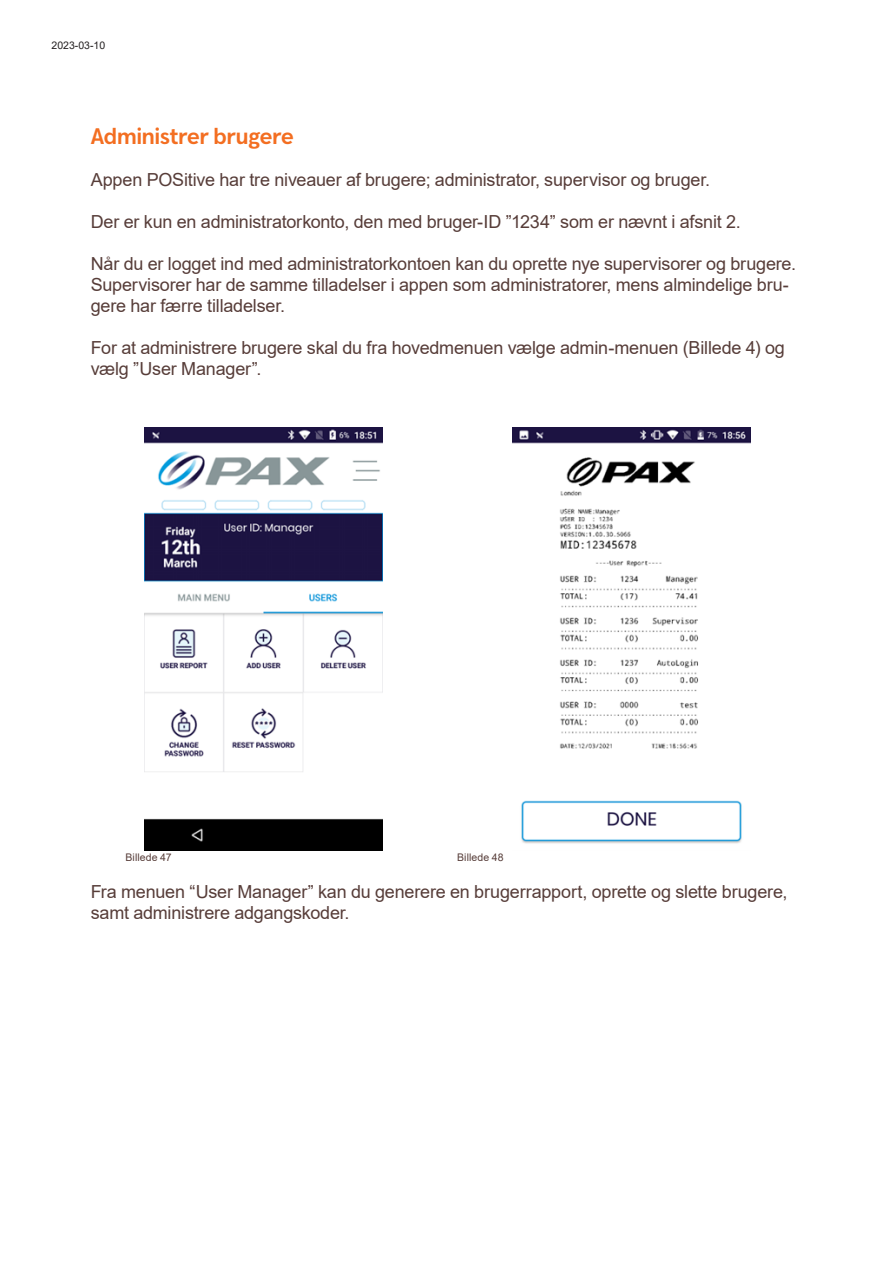
<style>
.page{position:relative;width:893px;height:1263px;background:#fff}
.page>*{position:absolute;margin:0;border:0;box-sizing:border-box;transform-origin:0 0}
.ingress{font:700 22.5px "Swedbank Headline";letter-spacing:-.005em;color:#f36e21}
.ingress-2{font:18px/21px "Arial";letter-spacing:-.01em;color:#573d39}
.ingress-3{font:10.5px "Arial";letter-spacing:.01em;color:#573d39}
.t1{font:10.5px "Arial";color:#231f20}
</style>
<div class="page">
<img style="left:144px;top:427px;width:238px;height:423px">
<img style="left:513px;top:427px;width:237px;height:417px">
<p class="t1" style="left:52px;top:38px;width:55px">2023-03-10</p>
<p class="ingress" style="left:91px;top:123px;width:204px">Administrer brugere</p>
<p class="ingress-2" style="left:91px;top:169px;width:621px">Appen POSitive har tre niveauer af brugere; administrator, supervisor og bruger.</p>
<p class="ingress-2" style="left:91px;top:211px;width:652px">Der er kun en administratorkonto, den med bruger-ID ”1234” som er nævnt i afsnit 2.</p>
<p class="ingress-2" style="left:91px;top:253px;width:707px">Når du er logget ind med administratorkontoen kan du oprette nye supervisorer og brugere.<br>Supervisorer har de samme tilladelser i appen som administratorer, mens almindelige bru&shy;gere har færre tilladelser.</p>
<p class="ingress-2" style="left:91px;top:337px;width:696px">For at administrere brugere skal du fra hovedmenuen vælge admin-menuen (Billede 4) og vælg ”User Manager”.</p>
<p class="ingress-3" style="left:125px;top:850px;width:48px">Billede 47</p>
<p class="ingress-3" style="left:457px;top:850px;width:48px">Billede 48</p>
<p class="ingress-2" style="left:91px;top:881px;width:698px">Fra menuen “User Manager” kan du generere en brugerrapport, oprette og slette brugere, samt administrere adgangskoder.</p>
</div>
